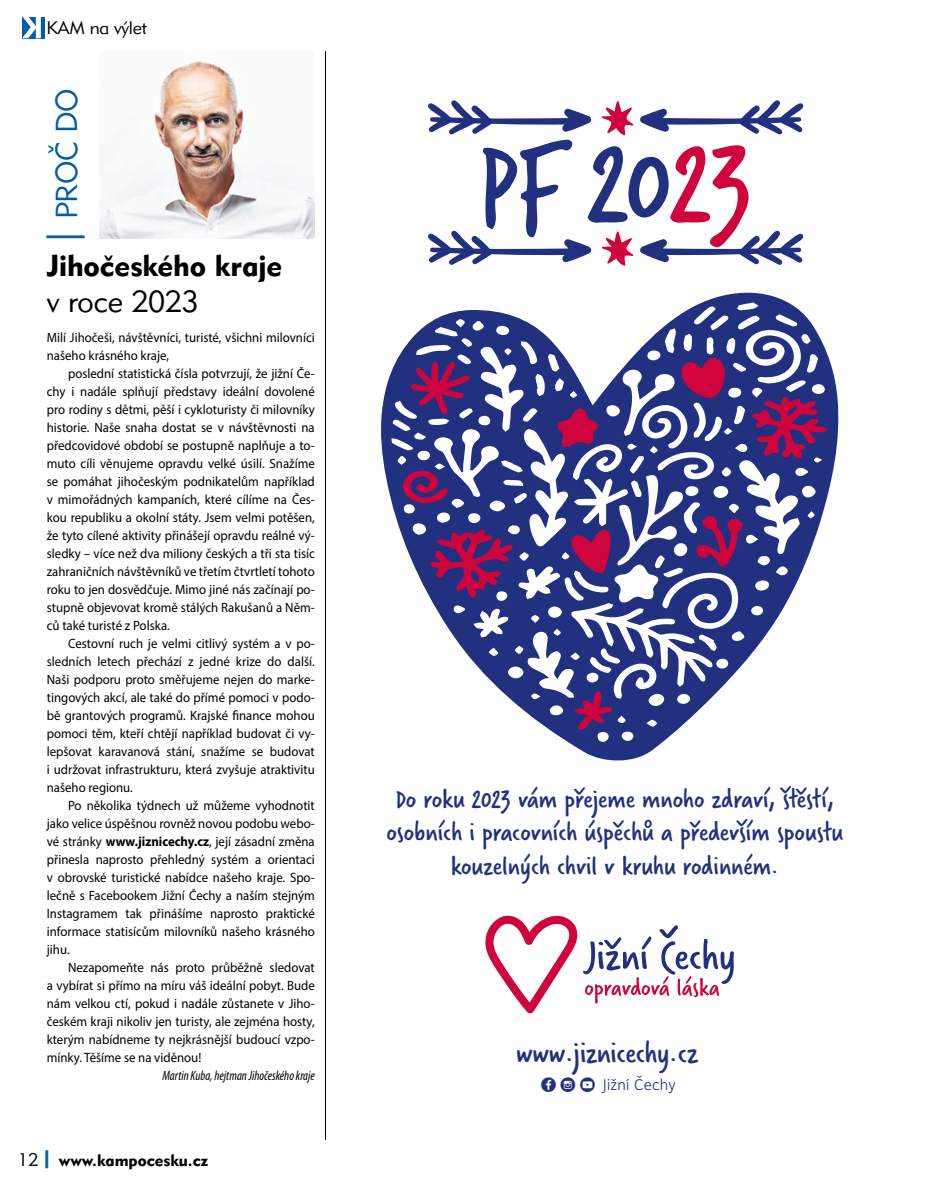
<style>
.page{position:relative;width:936px;height:1191px;background:#fff}
.page>*{position:absolute;margin:0;border:0;box-sizing:border-box;transform-origin:0 0}
.t1{font:116.4px "Verveine Corp";color:#22317f}
.t2{font:33px "Verveine Corp";letter-spacing:-.01em;color:#22317f}
.hejtman_titulek{font:900 30px/36px "Geometric 415";letter-spacing:-.005em;color:#000}
.hejtman_proc{font:300 30px "Geometric 415";letter-spacing:-.015em;color:#005da9}
.t3{font:28.65px/33.8px "Verveine Corp";color:#22317f;text-align:center}
.t4{font:300 18px "Geometric 415";letter-spacing:-.01em;color:#000}
.t5{font:900 16.5px "Geometric 415";color:#000}
.t6{font:300 15.6px "Depot";color:#22317f}
._7-text{font:13.5px/18px "Myriad Pro";color:#000;text-align:justify;scale:.95 1}
._7-text_neodsazeny{font:13.5px/18px "Myriad Pro";color:#000;scale:.95 1}
._8-podpis{font:italic condensed 13.5px "Myriad Pro";color:#000;scale:.95 1}
.s1{font-weight:300}
.s2{font-weight:700}
.s3{font-weight:300;font-size:18px}
.s4{font-size:18px;color:#005da9}
.s5{font-size:124.5px}
.s6{font-size:124.5px;color:#d0043c}
.s7{font-family:"Social Shapes";font-weight:400;font-size:21.3px}
</style>
<div class="page">
<img style="left:99px;top:61px;width:216px;height:177px">
<svg style="left:485px;top:915px;width:92px;height:98px"></svg>
<svg style="left:583px;top:925px;width:150px;height:78px"></svg>
<svg style="left:428px;top:100px;width:164px;height:35px"></svg>
<svg style="left:602px;top:100px;width:202px;height:36px"></svg>
<svg style="left:428px;top:230px;width:164px;height:35px"></svg>
<svg style="left:602px;top:230px;width:202px;height:36px"></svg>
<svg style="left:381px;top:292px;width:458px;height:469px"></svg>
<svg style="left:391px;top:302px;width:436px;height:440px"></svg>
<div style="left:22px;top:17px;width:22px;height:21px;background:#005da9"></div>
<svg style="left:22px;top:17px;width:19px;height:21px"></svg>
<hr style="left:325px;top:51px;width:1px;height:1089px;background:#000">
<hr style="left:46px;top:235px;width:39px;height:3px;background:#005da9">
<h3 class="t4" style="left:46px;top:17px;width:102px">KAM na výlet</h3>
<p class="hejtman_proc" style="left:48px;top:219px;width:132px;rotate:-90deg">PROČ DO</p>
<p class="hejtman_titulek" style="left:47px;top:247px;width:236px">Jihočeského kraje <span class="s1">v roce 2023</span></p>
<p class="_7-text_neodsazeny" style="left:47px;top:328px;width:283px">Milí Jihočeši, návštěvníci, turisté, všichni milovníci našeho krásného kraje,</p>
<p class="_7-text" style="left:47px;top:364px;width:284px;text-indent:21px">poslední statistická čísla potvrzují, že jižní Če&shy;chy i nadále splňují představy ideální dovolené pro rodiny s dětmi, pěší i cykloturisty či milovníky historie. Naše snaha dostat se v návštěvnosti na předcovidové období se postupně naplňuje a to&shy;muto cíli věnujeme opravdu velké úsilí. Snažíme se pomáhat jihočeským podnikatelům například v mimořádných kampaních, které cílíme na Čes&shy;kou republiku a okolní státy. Jsem velmi potěšen, že tyto cílené aktivity přinášejí opravdu reálné vý&shy;sledky – více než dva miliony českých a tři sta tisíc zahraničních návštěvníků ve třetím čtvrtletí tohoto roku to jen dosvědčuje. Mimo jiné nás začínají po&shy;stupně objevovat kromě stálých Rakušanů a Něm&shy;ců také turisté z Polska.</p>
<p class="_7-text" style="left:47px;top:634px;width:284px;text-indent:21px">Cestovní ruch je velmi citlivý systém a v po&shy;sledních letech přechází z jedné krize do další.<br>Naši podporu proto směřujeme nejen do marke&shy;tingových akcí, ale také do přímé pomoci v podo&shy;bě grantových programů. Krajské finance mohou pomoci těm, kteří chtějí například budovat či vy&shy;lepšovat karavanová stání, snažíme se budovat i udržovat infrastrukturu, která zvyšuje atraktivitu našeho regionu.</p>
<p class="_7-text" style="left:47px;top:796px;width:283px;text-indent:21px">Po několika týdnech už můžeme vyhodnotit jako velice úspěšnou rovněž novou podobu webo&shy;vé stránky <span class="s2">www.jiznicechy.cz</span>, její zásadní změna přinesla naprosto přehledný systém a orientaci v obrovské turistické nabídce našeho kraje. Spo&shy;lečně s Facebookem Jižní Čechy a naším stejným Instagramem tak přinášíme naprosto praktické informace statisícům milovníků našeho krásného jihu.</p>
<p class="_7-text" style="left:47px;top:958px;width:284px;text-indent:21px">Nezapomeňte nás proto průběžně sledovat a vybírat si přímo na míru váš ideální pobyt. Bude nám velkou ctí, pokud i nadále zůstanete v Jiho&shy;českém kraji nikoliv jen turisty, ale zejména hosty, kterým nabídneme ty nejkrásnější budoucí vzpo&shy;mínky. Těšíme se na viděnou!</p>
<p class="_8-podpis" style="left:162px;top:1067px;width:162px">Martin Kuba, hejtman Jihočeského kraje</p>
<p class="t5" style="left:18px;top:1150px;width:192px"><span class="s3">12</span><span class="s4">|</span> www.kampocesku.cz</p>
<p class="t1" style="left:477px;top:105px;width:277px">PF <span class="s5">20</span><span class="s6">23</span></p>
<p class="t3" style="left:386px;top:782px;width:458px">Do roku 2023 vám přejeme mnoho zdraví, štěstí, osobních i pracovních úspěchů a především spoustu kouzelných chvil v kruhu rodinném.</p>
<p class="t2" style="left:516px;top:1029px;width:183px">www.jiznicechy.cz</p>
<p class="t6" style="left:540px;top:1075px;width:136px"><span class="s7">! $ *</span> Jižní Čechy</p>
</div>
